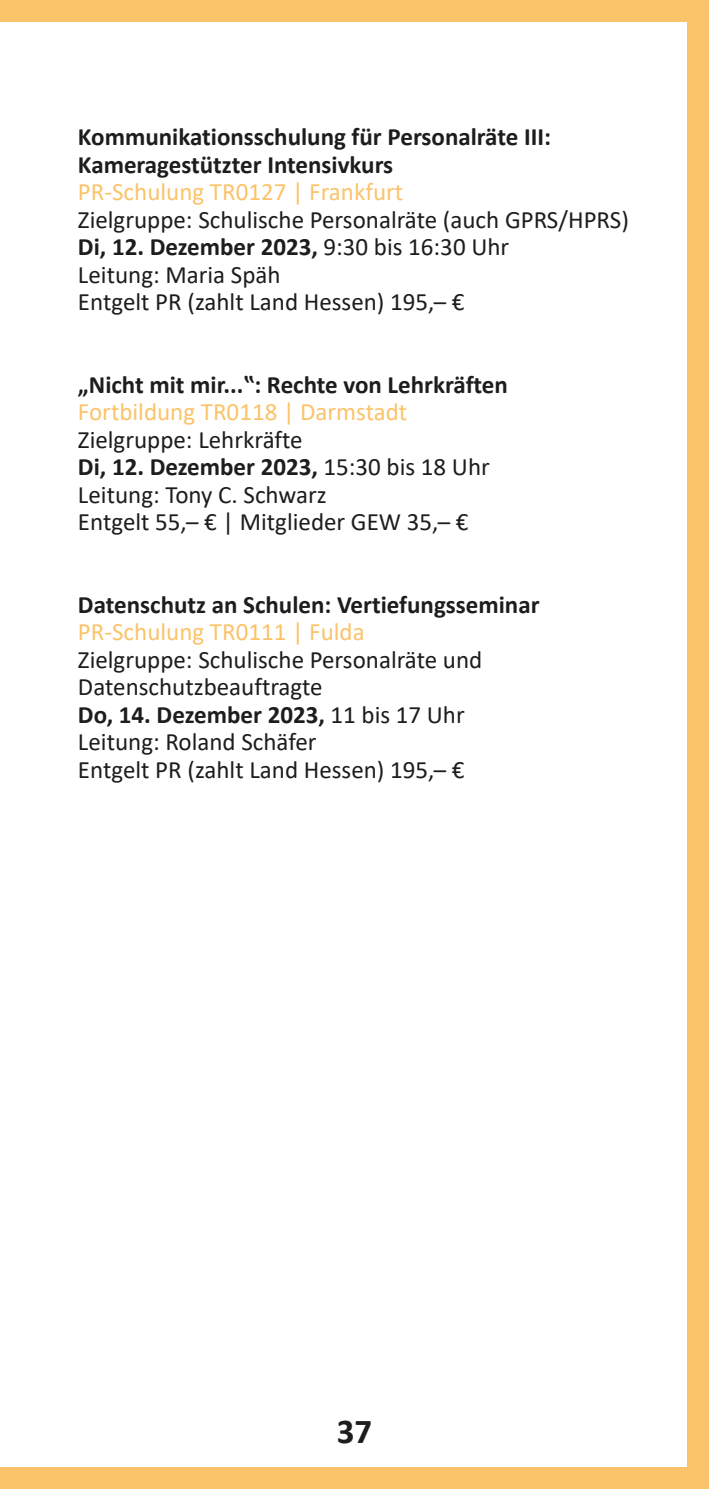
<style>
.page{position:relative;width:709px;height:1489px;background:#fff}
.page>*{position:absolute;margin:0;border:0;box-sizing:border-box;transform-origin:0 0}
.t1{font:700 35px "Calibri";color:#1d1d1b}
.t2{font:25px/27.5px "Calibri";color:#1d1d1b}
.t3{font:700 25px/27.5px "Calibri";color:#1d1d1b}
.t4{font:25px "Calibri";color:#fbc36a}
.s1{font-weight:700}
</style>
<div class="page">
<div style="left:0;top:0;width:709px;height:21px;background:#fbc36a"></div>
<div style="left:687px;top:0;width:22px;height:1488px;background:#fbc36a"></div>
<div style="left:0;top:1467px;width:709px;height:21px;background:#fbc36a"></div>
<p class="t3" style="left:78px;top:125px;width:474px">Kommunikationsschulung für Personalräte III:<br>Kameragestützter Intensivkurs</p>
<p class="t4" style="left:78px;top:181px;width:327px">PR-Schulung TR0127 | Frankfurt</p>
<p class="t2" style="left:78px;top:208px;width:552px">Zielgruppe: Schulische Personalräte (auch GPRS/HPRS)<br><span class="s1">Di, 12. Dezember 2023,</span> 9:30 bis 16:30 Uhr<br>Leitung: Maria Späh<br>Entgelt PR (zahlt Land Hessen) 195,– €</p>
<p class="t3" style="left:78px;top:372px;width:431px">„Nicht mit mir...‟: Rechte von Lehrkräften</p>
<p class="t4" style="left:78px;top:401px;width:331px">Fortbildung TR0118 | Darmstadt</p>
<p class="t2" style="left:78px;top:428px;width:413px">Zielgruppe: Lehrkräfte<br><span class="s1">Di, 12. Dezember 2023,</span> 15:30 bis 18 Uhr<br>Leitung: Tony C. Schwarz<br>Entgelt 55,– € | Mitglieder GEW 35,– €</p>
<p class="t3" style="left:78px;top:592px;width:463px">Datenschutz an Schulen: Vertiefungsseminar</p>
<p class="t4" style="left:78px;top:621px;width:288px">PR-Schulung TR0111 | Fulda</p>
<p class="t2" style="left:78px;top:648px;width:406px">Zielgruppe: Schulische Personalräte und Datenschutzbeauftragte<br><span class="s1">Do, 14. Dezember 2023,</span> 11 bis 17 Uhr Leitung: Roland Schäfer<br>Entgelt PR (zahlt Land Hessen) 195,– €</p>
<h1 class="t1" style="left:337px;top:1416px;width:37px">37</h1>
</div>
